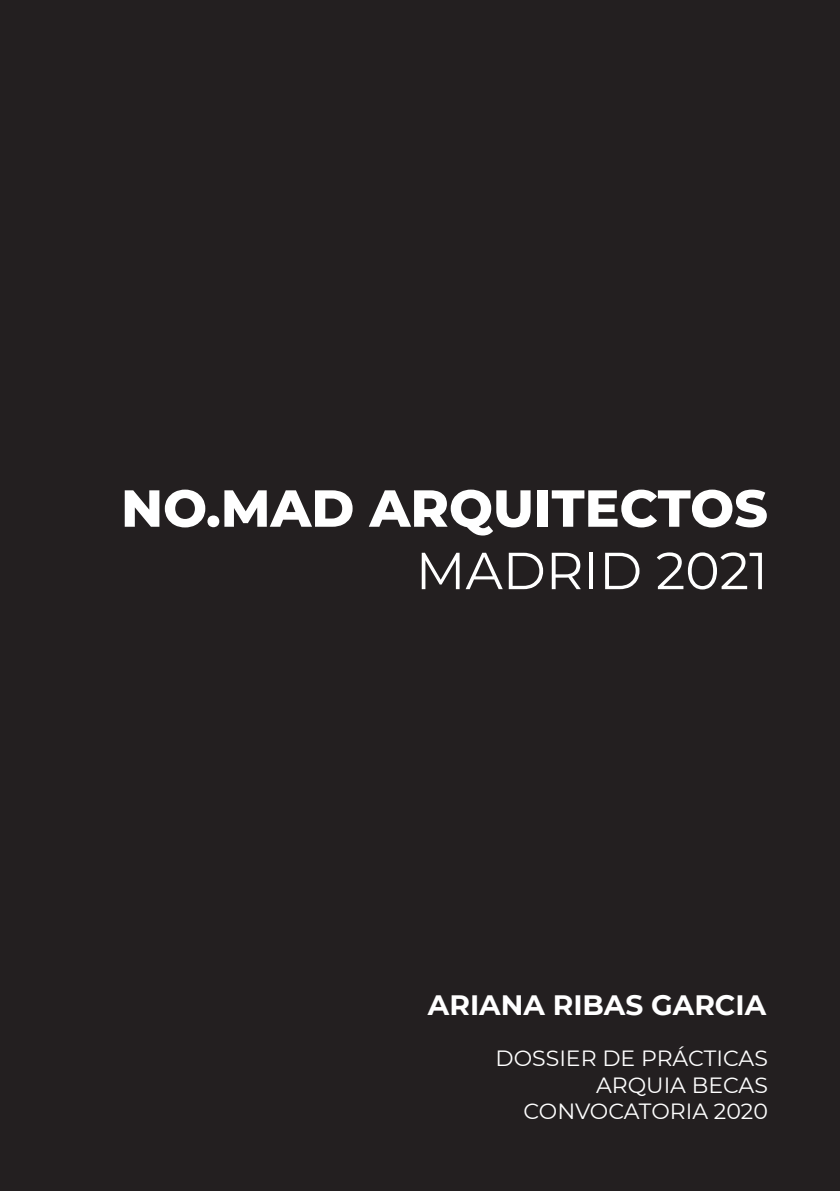
<style>
.page{position:relative;width:840px;height:1191px;background:#fff}
.page>*{position:absolute;margin:0;border:0;box-sizing:border-box;transform-origin:0 0}
.t1{font:800 52px "Montserrat";color:#fff}
.t2{font:52px "Montserrat";color:#fff}
.t3{font:700 28px "Montserrat";color:#fff}
.t4{font:22px/26.4px "Montserrat";color:#fff;text-align:right}
</style>
<div class="page">
<div style="left:0;top:0;width:839px;height:1191px;background:#231f20"></div>
<h1 class="t1" style="left:121px;top:470px;width:648px">NO.MAD ARQUITECTOS</h1>
<h1 class="t2" style="left:415px;top:535px;width:353px">MADRID 2021</h1>
<p class="t3" style="left:427px;top:985px;width:339px">ARIANA RIBAS GARCIA</p>
<p class="t4" style="left:495px;top:1044px;width:274px">DOSSIER DE PRÁCTICAS<br>ARQUIA BECAS<br>CONVOCATORIA 2020</p>
</div>
